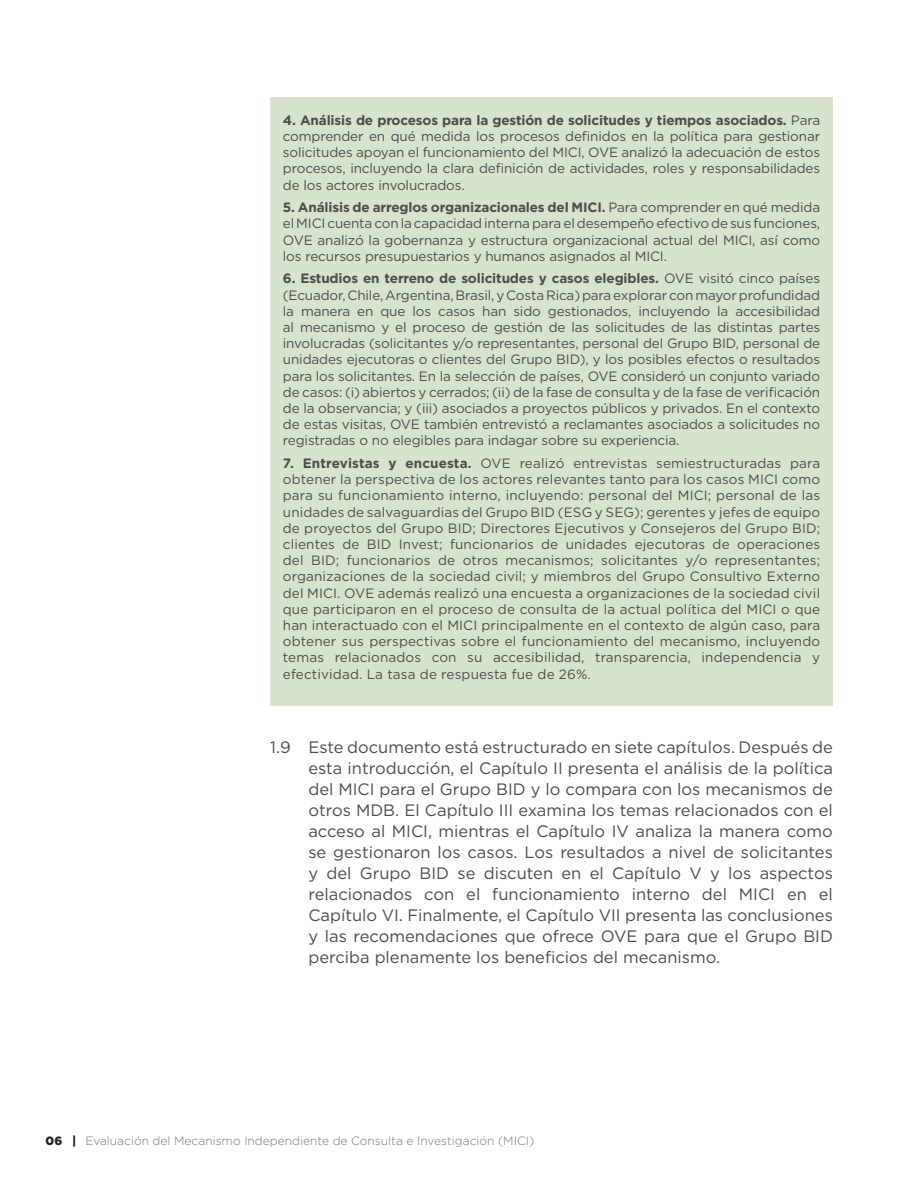
<style>
.page{position:relative;width:918px;height:1188px;background:#fff}
.page>*{position:absolute;margin:0;border:0;box-sizing:border-box;transform-origin:0 0}
.t1{font:16.5px/21px "Gotham";color:#4b4c4d;text-align:justify}
.t2{font:13.5px/16.2px "Gotham";letter-spacing:-.01em;color:#4b4c4d;text-align:justify}
.t3{font:300 12px "Gotham";color:#76787b}
.s1{font-weight:700}
.s2{font-weight:900;color:#231f20}
</style>
<div class="page">
<div style="left:270px;top:98px;width:563px;height:608px;background:#d7e3cd"></div>
<p class="t2" style="left:283px;top:112px;width:539px"><span class="s1">4. Análisis de procesos para la gestión de solicitudes y tiempos asociados.</span> Para comprender en qué medida los procesos definidos en la política para gestionar solicitudes apoyan el funcionamiento del MICI, OVE analizó la adecuación de estos procesos, incluyendo la clara definición de actividades, roles y responsabilidades de los actores involucrados.</p>
<p class="t2" style="left:283px;top:199px;width:539px"><span class="s1">5. Análisis de arreglos organizacionales del MICI.</span> Para comprender en qué medida el MICI cuenta con la capacidad interna para el desempeño efectivo de sus funciones, OVE analizó la gobernanza y estructura organizacional actual del MICI, así como los recursos presupuestarios y humanos asignados al MICI.</p>
<p class="t2" style="left:283px;top:270px;width:539px"><span class="s1">6. Estudios en terreno de solicitudes y casos elegibles.</span> OVE visitó cinco países (Ecuador, Chile, Argentina, Brasil, y Costa Rica) para explorar con mayor profundidad la manera en que los casos han sido gestionados, incluyendo la accesibilidad al mecanismo y el proceso de gestión de las solicitudes de las distintas partes involucradas (solicitantes y/o representantes, personal del Grupo BID, personal de unidades ejecutoras o clientes del Grupo BID), y los posibles efectos o resultados para los solicitantes. En la selección de países, OVE consideró un conjunto variado de casos: (i) abiertos y cerrados; (ii) de la fase de consulta y de la fase de verificación de la observancia; y (iii) asociados a proyectos públicos y privados. En el contexto de estas visitas, OVE también entrevistó a reclamantes asociados a solicitudes no registradas o no elegibles para indagar sobre su experiencia.</p>
<p class="t2" style="left:283px;top:455px;width:539px"><span class="s1">7. Entrevistas y encuesta.</span> OVE realizó entrevistas semiestructuradas para obtener la perspectiva de los actores relevantes tanto para los casos MICI como para su funcionamiento interno, incluyendo: personal del MICI; personal de las unidades de salvaguardias del Grupo BID (ESG y SEG); gerentes y jefes de equipo de proyectos del Grupo BID; Directores Ejecutivos y Consejeros del Grupo BID; clientes de BID Invest; funcionarios de unidades ejecutoras de operaciones del BID; funcionarios de otros mecanismos; solicitantes y/o representantes; organizaciones de la sociedad civil; y miembros del Grupo Consultivo Externo del MICI. OVE además realizó una encuesta a organizaciones de la sociedad civil que participaron en el proceso de consulta de la actual política del MICI o que han interactuado con el MICI principalmente en el contexto de algún caso, para obtener sus perspectivas sobre el funcionamiento del mecanismo, incluyendo temas relacionados con su accesibilidad, transparencia, independencia y efectividad. La tasa de respuesta fue de 26%.</p>
<p class="t1" style="left:308px;top:736px;width:526px;text-indent:-38px">1.9 Este documento está estructurado en siete capítulos. Después de esta introducción, el Capítulo II presenta el análisis de la política del MICI para el Grupo BID y lo compara con los mecanismos de otros MDB. El Capítulo III examina los temas relacionados con el acceso al MICI, mientras el Capítulo IV analiza la manera como se gestionaron los casos. Los resultados a nivel de solicitantes y del Grupo BID se discuten en el Capítulo V y los aspectos relacionados con el funcionamiento interno del MICI en el Capítulo VI. Finalmente, el Capítulo VII presenta las conclusiones y las recomendaciones que ofrece OVE para que el Grupo BID perciba plenamente los beneficios del mecanismo.</p>
<p class="t3" style="left:46px;top:1133px;width:490px"><span class="s2">06 |</span> Evaluación del Mecanismo Independiente de Consulta e Investigación (MICI)</p>
</div>
